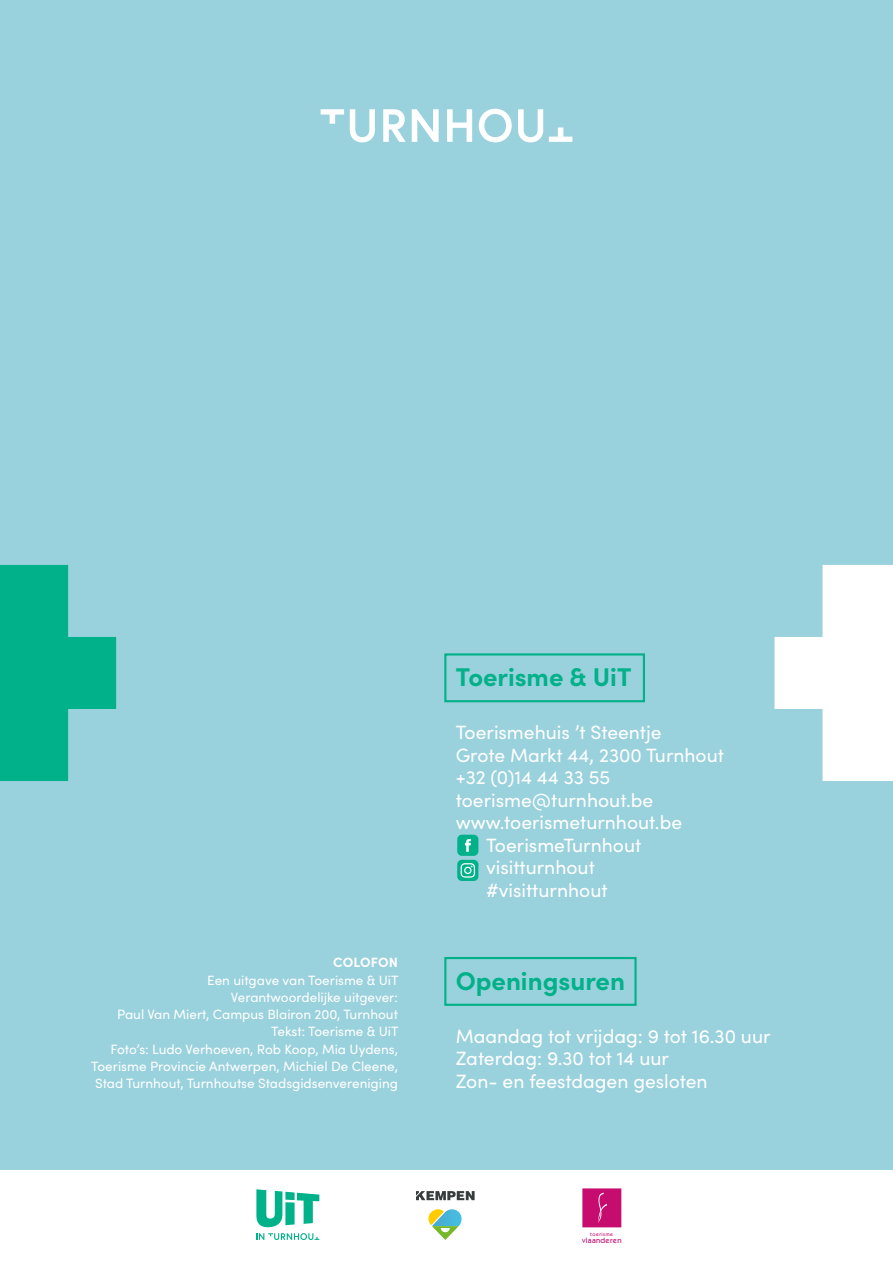
<style>
.page{position:relative;width:893px;height:1263px;background:#99d1dd}
.page>*{position:absolute;margin:0;border:0;box-sizing:border-box;transform-origin:0 0}
.t1{font:700 25.65px "Sofia Pro";color:#00b189}
.t2{font:19.2px/22.5px "Sofia Pro";color:#fff}
.t3{font:13.5px/17.2px "Sofia Pro";color:#fff;text-align:right}
.t4{font:700 13.5px "Sofia Pro";letter-spacing:.005em;color:#fff}
.t5{font:500 7.65px "Itc Kabel";letter-spacing:.04em;color:#c70c6f}
.t6{font:500 5.1px "Itc Kabel";letter-spacing:.1em;color:#c70c6f}
</style>
<div class="page">
<svg style="left:350px;top:109px;width:193px;height:33px"></svg>
<svg style="left:321px;top:109px;width:23px;height:15px"></svg>
<svg style="left:549px;top:127px;width:23px;height:15px"></svg>
<div style="left:0;top:1171px;width:893px;height:92px;background:#fff"></div>
<svg style="left:428px;top:1209px;width:34px;height:31px"></svg>
<svg style="left:416px;top:1191px;width:59px;height:9px"></svg>
<svg style="left:582px;top:1188px;width:39px;height:39px;background:#c91876"></svg>
<svg style="left:256px;top:1189px;width:63px;height:38px"></svg>
<svg style="left:256px;top:1233px;width:63px;height:7px"></svg>
<svg style="left:0;top:565px;width:116px;height:216px"></svg>
<svg style="left:774px;top:565px;width:119px;height:216px"></svg>
<div style="left:457px;top:860px;width:21px;height:21px;background:#00b189;border-radius:5px"></div>
<svg style="left:461px;top:863px;width:14px;height:14px"></svg>
<div style="left:457px;top:835px;width:21px;height:21px;background:#00b189;border-radius:5px"></div>
<svg style="left:465px;top:839px;width:6px;height:13px"></svg>
<div style="left:444px;top:653px;width:201px;height:49px;border:2px solid #00b189"></div>
<div style="left:444px;top:957px;width:193px;height:49px;border:2px solid #00b189"></div>
<p class="t4" style="left:333px;top:952px;width:66px">COLOFON</p>
<p class="t3" style="left:91px;top:970px;width:309px">Een uitgave van Toerisme &amp; UiT<br>Verantwoordelijke uitgever:<br>Paul Van Miert, Campus Blairon 200, Turnhout Tekst: Toerisme &amp; UiT<br>Foto’s: Ludo Verhoeven, Rob Koop, Mia Uydens, Toerisme Provincie Antwerpen, Michiel De Cleene, Stad Turnhout, Turnhoutse Stadsgidsenvereniging</p>
<h1 class="t1" style="left:456px;top:657px;width:177px">Toerisme &amp; UiT</h1>
<h2 class="t2" style="left:456px;top:720px;width:207px">Toerismehuis ’t Steentje</h2>
<h2 class="t2" style="left:456px;top:742px;width:270px">Grote Markt 44, 2300 Turnhout</h2>
<h2 class="t2" style="left:456px;top:765px;width:156px">+32 (0)14 44 33 55</h2>
<h2 class="t2" style="left:456px;top:787px;width:199px">toerisme@turnhout.be</h2>
<h2 class="t2" style="left:456px;top:810px;width:228px">www.toerismeturnhout.be</h2>
<h2 class="t2" style="left:486px;top:832px;width:157px">ToerismeTurnhout</h2>
<h2 class="t2" style="left:486px;top:855px;width:110px">visitturnhout</h2>
<h2 class="t2" style="left:486px;top:877px;width:123px">#visitturnhout</h2>
<h1 class="t1" style="left:456px;top:961px;width:171px">Openingsuren</h1>
<h2 class="t2" style="left:456px;top:1024px;width:316px">Maandag tot vrijdag: 9 tot 16.30 uur<br>Zaterdag: 9.30 tot 14 uur<br>Zon- en feestdagen gesloten</h2>
<p class="t6" style="left:590px;top:1231px;width:24px">toerisme</p>
<p class="t5" style="left:582px;top:1235px;width:41px">vlaanderen</p>
</div>
